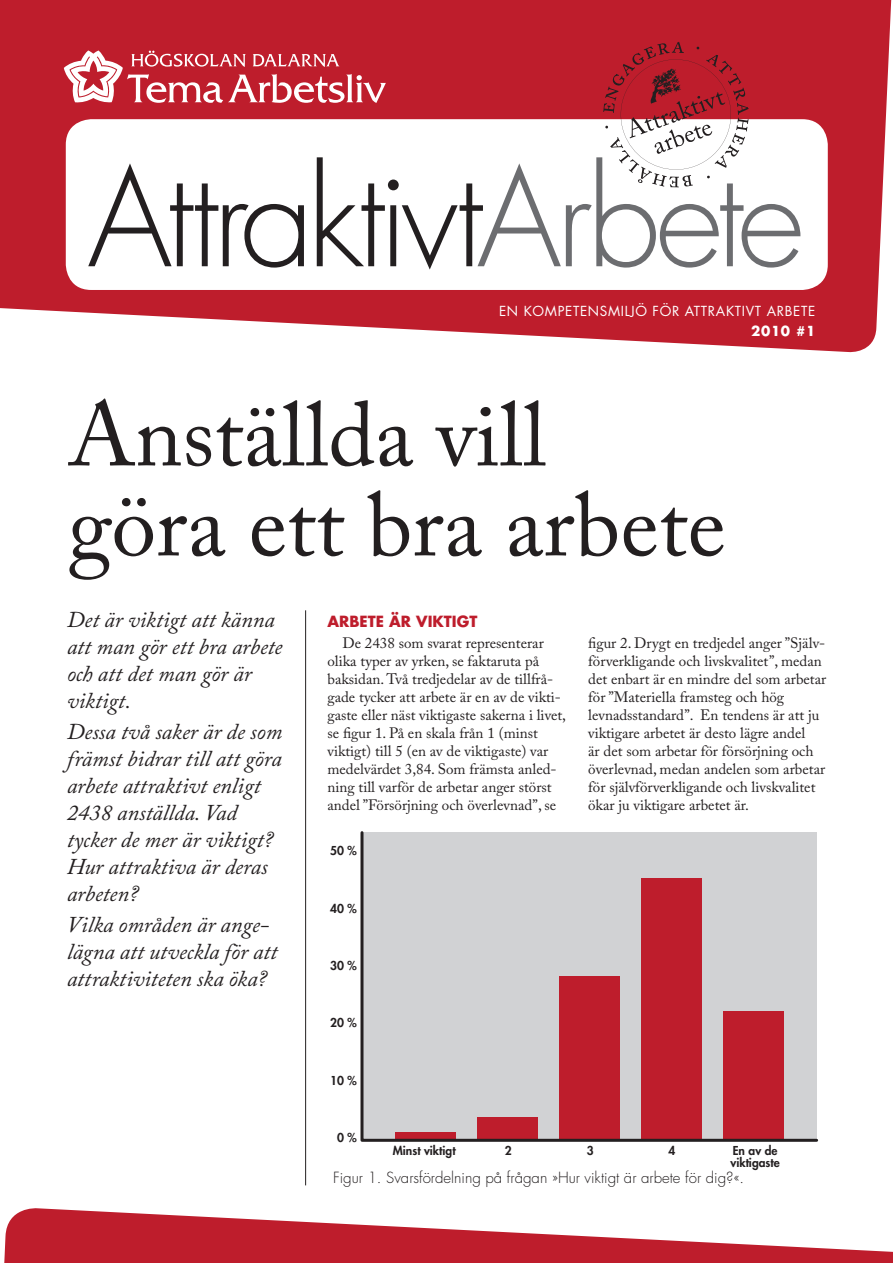
<style>
.page{position:relative;width:893px;height:1263px;background:#fff}
.page>*{position:absolute;margin:0;border:0;box-sizing:border-box;transform-origin:0 0}
.t1{font:300 132px "Futura Std";letter-spacing:-.045em;color:#231f20}
.t2{font:90px/90px "Adobe Caslon Pro";color:#231f20}
.t3{font:italic 22.5px/27px "Adobe Caslon Pro";color:#231f20}
.t4{font:15px/18px "Adobe Caslon Pro";color:#231f20}
.t5{font:300 15px "Futura Std";color:#231f20}
.t6{font:700 15px "Futura Std";color:#be1d2c}
.t7{font:13.5px "Futura Std";letter-spacing:.05em;color:#fff}
.t8{font:700 13.5px "Futura Std";color:#fff}
.t9{font:800 12px/12px "Futura Std";color:#231f20}
.s1{color:#6c6d70}
</style>
<div class="page">
<svg style="left:4px;top:1208px;width:889px;height:55px;fill:#be1d2c"></svg>
<svg style="left:0;top:0;width:892px;height:353px;background:#c73e4a"></svg>
<div style="left:66px;top:119px;width:762px;height:171px;background:#fff;border-radius:26px"></div>
<svg style="left:64px;top:50px;width:322px;height:53px"></svg>
<svg style="left:603px;top:42px;width:146px;height:145px"></svg>
<hr style="left:305px;top:610px;width:1px;height:575px;background:#231f20">
<svg style="left:360px;top:831px;width:458px;height:311px;background:#c9a2a7"></svg>
<h1 class="t1" style="left:88px;top:138px;width:719px">Attraktivt<span class="s1">Arbete</span></h1>
<p class="t7" style="left:499px;top:302px;width:316px">EN KOMPETENSMILJÖ FÖR ATTRAKTIVT ARBETE</p>
<p class="t8" style="left:751px;top:322px;width:66px">2010 #1</p>
<h2 class="t2" style="left:68px;top:389px;width:659px">Anställda vill göra ett bra arbete</h2>
<p class="t6" style="left:327px;top:611px;width:151px">ARBETE ÄR VIKTIGT</p>
<p class="t4" style="left:327px;top:634px;width:240px;text-indent:15px">De 2438 som svarat representerar olika typer av yrken, se faktaruta på baksidan. Två tredjedelar av de tillfrå&shy;gade tycker att arbete är en av de vikti&shy;gaste eller näst viktigaste sakerna i livet, se figur 1. På en skala från 1 (minst viktigt) till 5 (en av de viktigaste) var medelvärdet 3,84. Som främsta anled&shy;ning till varför de arbetar anger störst andel ”Försörjning och överlevnad”, se</p>
<h3 class="t3" style="left:67px;top:606px;width:217px">Det är viktigt att känna att man gör ett bra arbete och att det man gör är viktigt.</h3>
<h3 class="t3" style="left:67px;top:718px;width:217px">Dessa två saker är de som främst bidrar till att göra arbete attraktivt enligt<br>2438 anställda. Vad tycker de mer är viktigt?<br>Hur attraktiva är deras arbeten?</h3>
<h3 class="t3" style="left:67px;top:911px;width:212px">Vilka områden är ange&shy;lägna att utveckla för att attraktiviteten ska öka?</h3>
<p class="t4" style="left:588px;top:634px;width:240px">figur 2. Drygt en tredjedel anger ”Själv&shy;förverkligande och livskvalitet”, medan det enbart är en mindre del som arbetar för ”Materiella framsteg och hög levnadsstandard”. En tendens är att ju viktigare arbetet är desto lägre andel<br>är det som arbetar för försörjning och överlevnad, medan andelen som arbetar för självförverkligande och livskvalitet ökar ju viktigare arbetet är.</p>
<p class="t9" style="left:330px;top:845px;width:28px">50 %</p>
<p class="t9" style="left:330px;top:902px;width:28px">40 %</p>
<p class="t9" style="left:330px;top:959px;width:28px">30 %</p>
<p class="t9" style="left:330px;top:1017px;width:28px">20 %</p>
<p class="t9" style="left:330px;top:1074px;width:28px">10 %</p>
<p class="t9" style="left:337px;top:1131px;width:21px">0 %</p>
<p class="t9" style="left:393px;top:1145px;width:64px">Minst viktigt</p>
<p class="t9" style="left:505px;top:1145px;width:8px">2</p>
<p class="t9" style="left:587px;top:1145px;width:8px">3</p>
<p class="t9" style="left:669px;top:1145px;width:8px">4</p>
<p class="t9" style="left:730px;top:1145px;width:51px">En av de viktigaste</p>
<p class="t5" style="left:333px;top:1169px;width:413px">Figur 1. Svarsfördelning på frågan »Hur viktigt är arbete för dig?«.</p>
</div>
